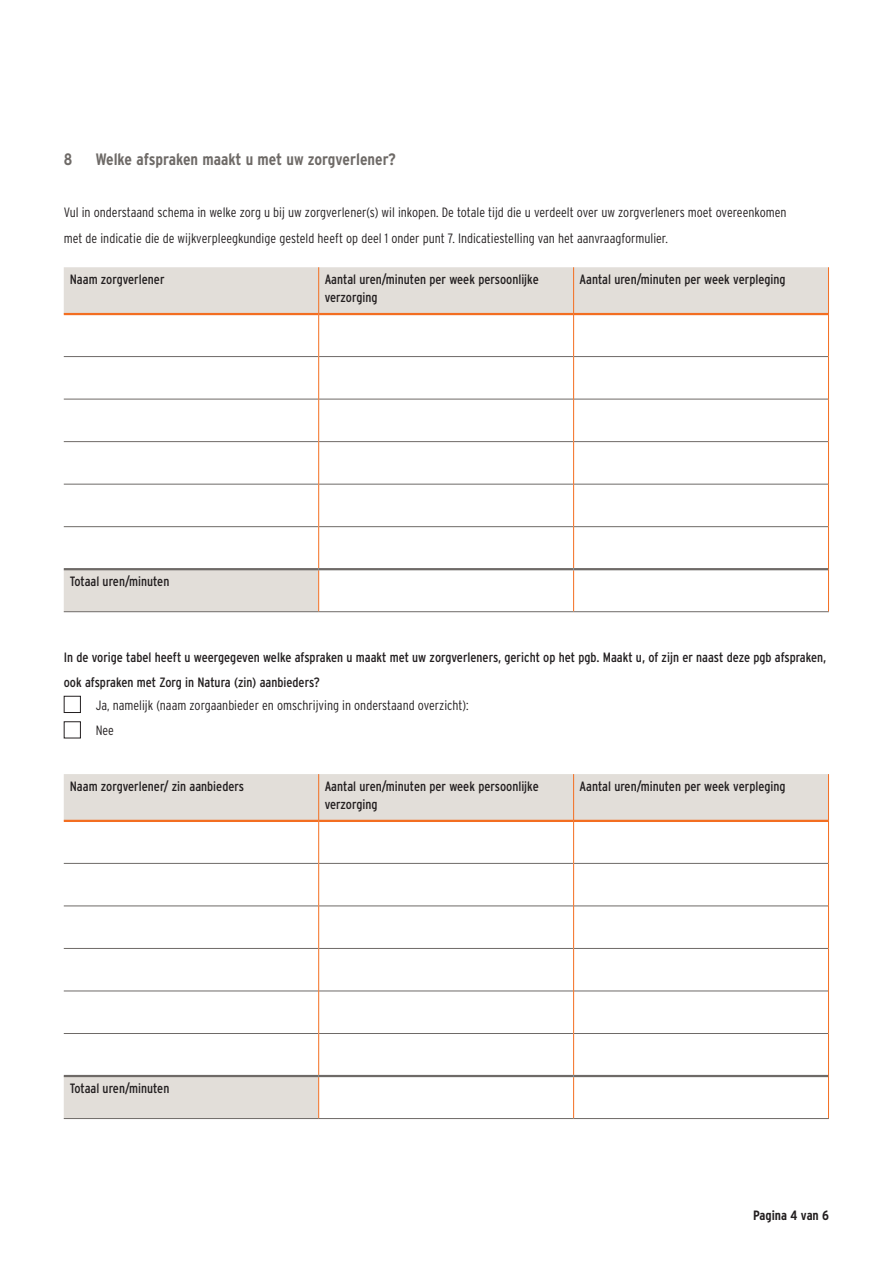
<style>
.page{position:relative;width:893px;height:1263px;background:#fff}
.page>*{position:absolute;margin:0;border:0;box-sizing:border-box;transform-origin:0 0}
.t1{font:700 condensed 16.5px "Interstate";color:#6e6a67}
.t2{font:condensed 13.5px/18px "Interstate";color:#231f20}
.t3{font:300 condensed 13.5px/25.5px "Interstate";color:#231f20}
.t4{font:700 condensed 13.5px "Interstate";color:#231f20}
</style>
<div class="page">
<svg style="left:64px;top:267px;width:764px;height:344px"></svg>
<hr style="left:64px;top:356px;width:254px;height:1px;background:#6e6a67">
<hr style="left:319px;top:356px;width:254px;height:1px;background:#6e6a67">
<hr style="left:574px;top:356px;width:254px;height:1px;background:#6e6a67">
<hr style="left:64px;top:399px;width:254px;height:1px;background:#6e6a67">
<hr style="left:319px;top:399px;width:254px;height:1px;background:#6e6a67">
<hr style="left:574px;top:399px;width:254px;height:1px;background:#6e6a67">
<hr style="left:64px;top:441px;width:254px;height:1px;background:#6e6a67">
<hr style="left:319px;top:441px;width:254px;height:1px;background:#6e6a67">
<hr style="left:574px;top:441px;width:254px;height:1px;background:#6e6a67">
<hr style="left:64px;top:484px;width:254px;height:1px;background:#6e6a67">
<hr style="left:319px;top:484px;width:254px;height:1px;background:#6e6a67">
<hr style="left:574px;top:484px;width:254px;height:1px;background:#6e6a67">
<hr style="left:64px;top:526px;width:254px;height:1px;background:#6e6a67">
<hr style="left:319px;top:526px;width:254px;height:1px;background:#6e6a67">
<hr style="left:574px;top:526px;width:254px;height:1px;background:#6e6a67">
<hr style="left:64px;top:611px;width:255px;height:1px;background:#6e6a67">
<hr style="left:319px;top:611px;width:255px;height:1px;background:#6e6a67">
<hr style="left:574px;top:611px;width:255px;height:1px;background:#6e6a67">
<hr style="left:64px;top:313px;width:254px;height:2px;background:#f36e21">
<hr style="left:319px;top:313px;width:254px;height:2px;background:#f36e21">
<hr style="left:574px;top:313px;width:254px;height:2px;background:#f36e21">
<hr style="left:318px;top:267px;width:1px;height:47px;background:#f36e21">
<hr style="left:573px;top:267px;width:1px;height:47px;background:#f36e21">
<hr style="left:828px;top:267px;width:1px;height:47px;background:#f36e21">
<hr style="left:318px;top:314px;width:1px;height:43px;background:#f36e21">
<hr style="left:573px;top:314px;width:1px;height:43px;background:#f36e21">
<hr style="left:828px;top:314px;width:1px;height:43px;background:#f36e21">
<hr style="left:318px;top:357px;width:1px;height:42px;background:#f36e21">
<hr style="left:573px;top:357px;width:1px;height:42px;background:#f36e21">
<hr style="left:828px;top:357px;width:1px;height:42px;background:#f36e21">
<hr style="left:318px;top:399px;width:1px;height:43px;background:#f36e21">
<hr style="left:573px;top:399px;width:1px;height:43px;background:#f36e21">
<hr style="left:828px;top:399px;width:1px;height:43px;background:#f36e21">
<hr style="left:318px;top:442px;width:1px;height:42px;background:#f36e21">
<hr style="left:573px;top:442px;width:1px;height:42px;background:#f36e21">
<hr style="left:828px;top:442px;width:1px;height:42px;background:#f36e21">
<hr style="left:318px;top:484px;width:1px;height:43px;background:#f36e21">
<hr style="left:573px;top:484px;width:1px;height:43px;background:#f36e21">
<hr style="left:828px;top:484px;width:1px;height:43px;background:#f36e21">
<hr style="left:318px;top:527px;width:1px;height:41px;background:#f36e21">
<hr style="left:573px;top:527px;width:1px;height:41px;background:#f36e21">
<hr style="left:828px;top:527px;width:1px;height:42px;background:#f36e21">
<hr style="left:318px;top:570px;width:1px;height:41px;background:#f36e21">
<hr style="left:573px;top:570px;width:1px;height:41px;background:#f36e21">
<hr style="left:828px;top:569px;width:1px;height:42px;background:#f36e21">
<hr style="left:64px;top:568px;width:255px;height:2px;background:#6e6a67">
<hr style="left:319px;top:568px;width:255px;height:2px;background:#6e6a67">
<hr style="left:574px;top:568px;width:254px;height:2px;background:#6e6a67">
<svg style="left:64px;top:774px;width:764px;height:344px"></svg>
<hr style="left:64px;top:863px;width:254px;height:1px;background:#6e6a67">
<hr style="left:319px;top:863px;width:254px;height:1px;background:#6e6a67">
<hr style="left:574px;top:863px;width:254px;height:1px;background:#6e6a67">
<hr style="left:64px;top:905px;width:254px;height:1px;background:#6e6a67">
<hr style="left:319px;top:905px;width:254px;height:1px;background:#6e6a67">
<hr style="left:574px;top:905px;width:254px;height:1px;background:#6e6a67">
<hr style="left:64px;top:948px;width:254px;height:1px;background:#6e6a67">
<hr style="left:319px;top:948px;width:254px;height:1px;background:#6e6a67">
<hr style="left:574px;top:948px;width:254px;height:1px;background:#6e6a67">
<hr style="left:64px;top:990px;width:254px;height:1px;background:#6e6a67">
<hr style="left:319px;top:990px;width:254px;height:1px;background:#6e6a67">
<hr style="left:574px;top:990px;width:254px;height:1px;background:#6e6a67">
<hr style="left:64px;top:1033px;width:254px;height:1px;background:#6e6a67">
<hr style="left:319px;top:1033px;width:254px;height:1px;background:#6e6a67">
<hr style="left:574px;top:1033px;width:254px;height:1px;background:#6e6a67">
<hr style="left:64px;top:1118px;width:255px;height:1px;background:#6e6a67">
<hr style="left:319px;top:1118px;width:255px;height:1px;background:#6e6a67">
<hr style="left:574px;top:1118px;width:255px;height:1px;background:#6e6a67">
<hr style="left:64px;top:820px;width:254px;height:2px;background:#f36e21">
<hr style="left:319px;top:820px;width:254px;height:2px;background:#f36e21">
<hr style="left:574px;top:820px;width:254px;height:2px;background:#f36e21">
<hr style="left:318px;top:774px;width:1px;height:47px;background:#f36e21">
<hr style="left:573px;top:774px;width:1px;height:47px;background:#f36e21">
<hr style="left:828px;top:774px;width:1px;height:47px;background:#f36e21">
<hr style="left:318px;top:821px;width:1px;height:42px;background:#f36e21">
<hr style="left:573px;top:821px;width:1px;height:42px;background:#f36e21">
<hr style="left:828px;top:821px;width:1px;height:42px;background:#f36e21">
<hr style="left:318px;top:863px;width:1px;height:43px;background:#f36e21">
<hr style="left:573px;top:863px;width:1px;height:43px;background:#f36e21">
<hr style="left:828px;top:863px;width:1px;height:43px;background:#f36e21">
<hr style="left:318px;top:906px;width:1px;height:42px;background:#f36e21">
<hr style="left:573px;top:906px;width:1px;height:42px;background:#f36e21">
<hr style="left:828px;top:906px;width:1px;height:42px;background:#f36e21">
<hr style="left:318px;top:948px;width:1px;height:43px;background:#f36e21">
<hr style="left:573px;top:948px;width:1px;height:43px;background:#f36e21">
<hr style="left:828px;top:948px;width:1px;height:43px;background:#f36e21">
<hr style="left:318px;top:991px;width:1px;height:42px;background:#f36e21">
<hr style="left:573px;top:991px;width:1px;height:42px;background:#f36e21">
<hr style="left:828px;top:991px;width:1px;height:42px;background:#f36e21">
<hr style="left:318px;top:1033px;width:1px;height:42px;background:#f36e21">
<hr style="left:573px;top:1033px;width:1px;height:42px;background:#f36e21">
<hr style="left:828px;top:1033px;width:1px;height:43px;background:#f36e21">
<hr style="left:318px;top:1077px;width:1px;height:41px;background:#f36e21">
<hr style="left:573px;top:1077px;width:1px;height:41px;background:#f36e21">
<hr style="left:828px;top:1076px;width:1px;height:42px;background:#f36e21">
<hr style="left:64px;top:1075px;width:255px;height:2px;background:#6e6a67">
<hr style="left:319px;top:1075px;width:255px;height:2px;background:#6e6a67">
<hr style="left:574px;top:1075px;width:254px;height:2px;background:#6e6a67">
<div style="left:64px;top:696px;width:17px;height:17px;border:1px solid #231f20"></div>
<div style="left:64px;top:721px;width:17px;height:17px;border:1px solid #231f20"></div>
<p class="t1" style="left:64px;top:149px;width:10px">8</p>
<p class="t1" style="left:96px;top:149px;width:302px">Welke afspraken maakt u met uw zorgverlener?</p>
<p class="t3" style="left:64px;top:199px;width:724px">Vul in onderstaand schema in welke zorg u bij uw zorgverlener(s) wil inkopen. De totale tijd die u verdeelt over uw zorgverleners moet overeenkomen met de indicatie die de wijkverpleegkundige gesteld heeft op deel 1 onder punt 7. Indicatiestelling van het aanvraagformulier.</p>
<p class="t2" style="left:70px;top:270px;width:96px">Naam zorgverlener</p>
<p class="t2" style="left:325px;top:270px;width:216px">Aantal uren/minuten per week persoonlijke verzorging</p>
<p class="t2" style="left:580px;top:270px;width:207px">Aantal uren/minuten per week verpleging</p>
<p class="t2" style="left:70px;top:572px;width:101px">Totaal uren/minuten</p>
<p class="t2" style="left:64px;top:644px;width:764px;line-height:25.5px">In de vorige tabel heeft u weergegeven welke afspraken u maakt met uw zorgverleners, gericht op het pgb. Maakt u, of zijn er naast deze pgb afspraken, ook afspraken met Zorg in Natura (zin) aanbieders?</p>
<p class="t3" style="left:96px;top:692px;width:374px">Ja, namelijk (naam zorgaanbieder en omschrijving in onderstaand overzicht):<br>Nee</p>
<p class="t2" style="left:70px;top:777px;width:176px">Naam zorgverlener/ zin aanbieders</p>
<p class="t2" style="left:325px;top:777px;width:216px">Aantal uren/minuten per week persoonlijke verzorging</p>
<p class="t2" style="left:580px;top:777px;width:207px">Aantal uren/minuten per week verpleging</p>
<p class="t2" style="left:70px;top:1079px;width:101px">Totaal uren/minuten</p>
<p class="t4" style="left:753px;top:1207px;width:78px">Pagina 4 van 6</p>
</div>
